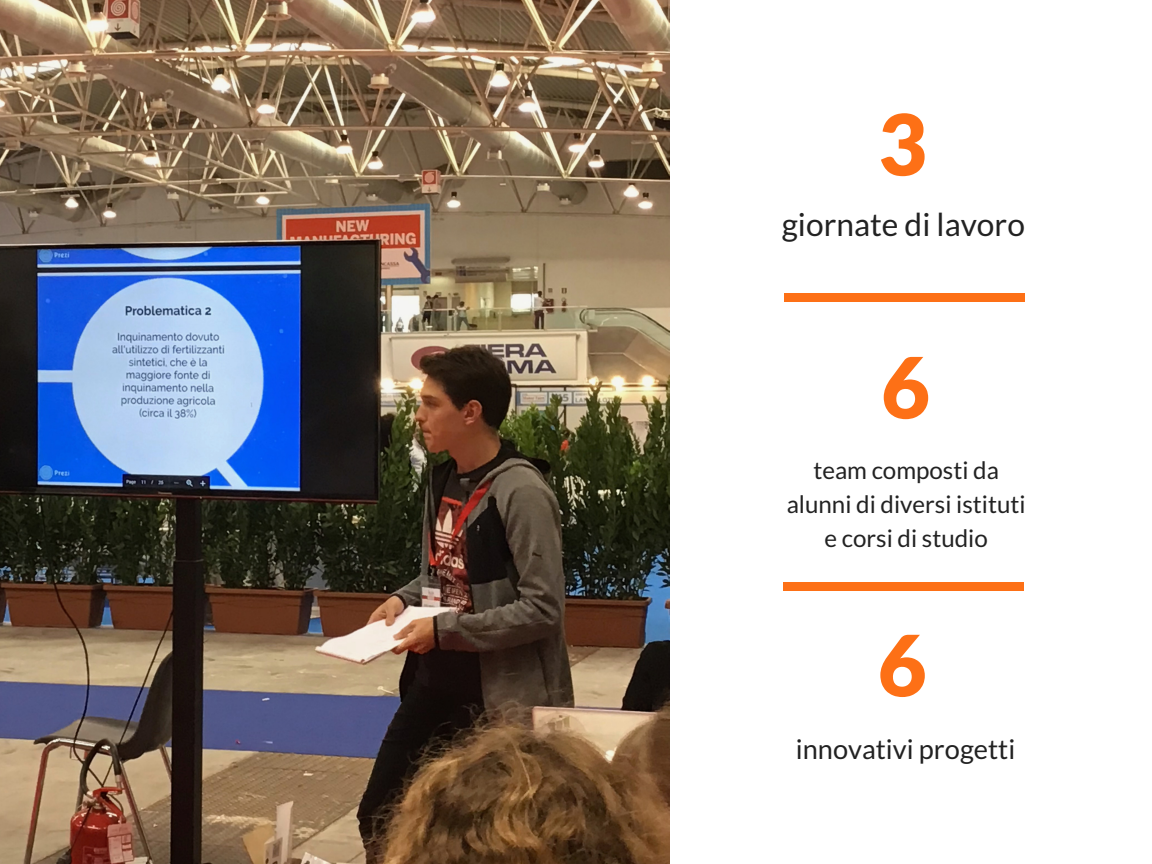
<style>
.page{position:relative;width:1152px;height:864px;background:#fff}
.page>*{position:absolute;margin:0;border:0;box-sizing:border-box;transform-origin:0 0}
.t1{font:900 84.45px "Lato Latin";color:#fd7016}
.t2{font:31.65px "Lato";color:#222}
.t3{font:27.15px "Lato";color:#222}
.t4{font:24.15px/33.8px "Lato";color:#222;text-align:center}
</style>
<div class="page">
<div style="left:783px;top:583px;width:241px;height:8px;background:#fd7016"></div>
<div style="left:784px;top:294px;width:241px;height:8px;background:#fd7016"></div>
<img style="left:0;top:0;width:669px;height:864px">
<h1 class="t1" style="left:879px;top:92px;width:51px">3</h1>
<h2 class="t2" style="left:782px;top:205px;width:245px">giornate di lavoro</h2>
<h1 class="t1" style="left:881px;top:335px;width:51px">6</h1>
<p class="t4" style="left:787px;top:453px;width:240px">team composti da alunni di diversi istituti e corsi di studio</p>
<h1 class="t1" style="left:878px;top:613px;width:51px">6</h1>
<p class="t3" style="left:796px;top:733px;width:221px">innovativi progetti</p>
</div>
